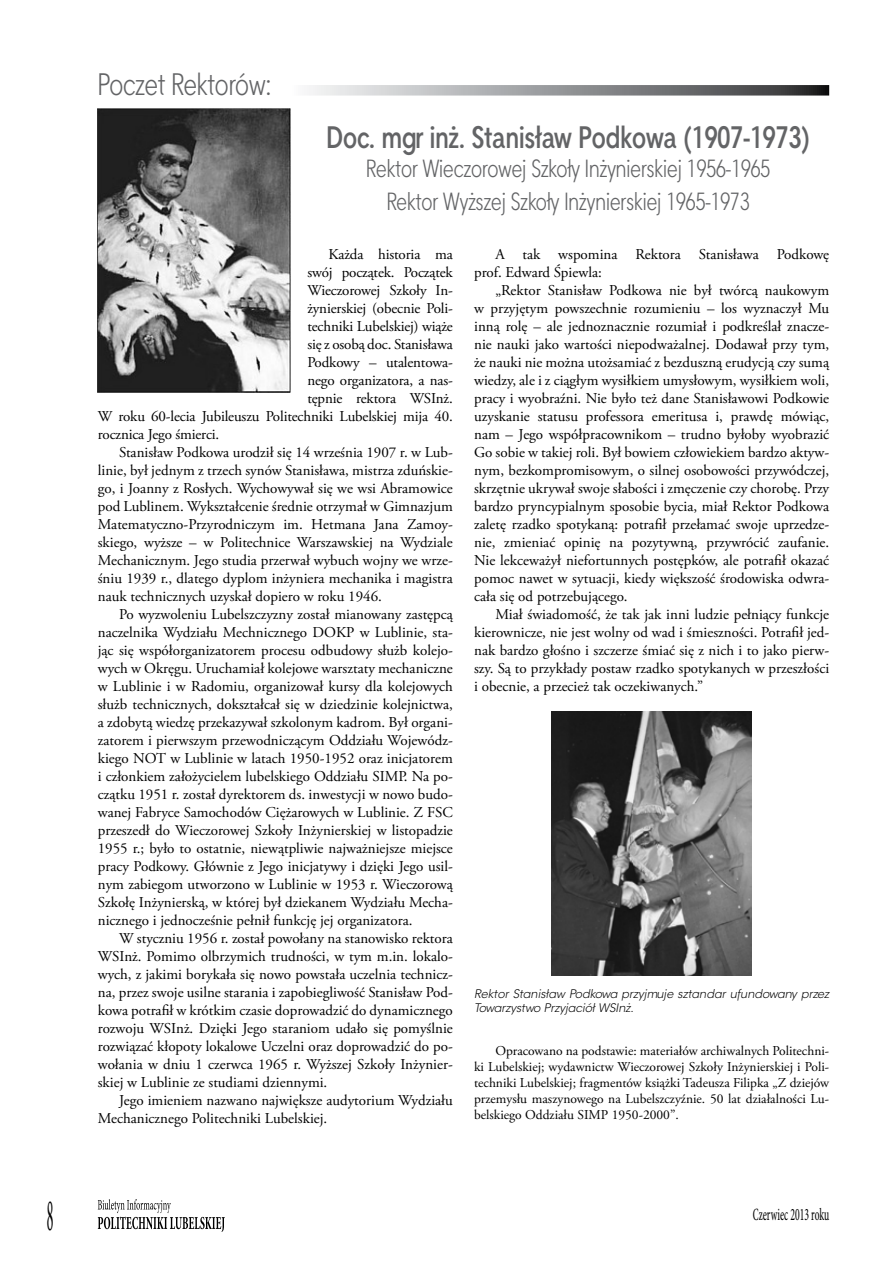
<style>
.page{position:relative;width:893px;height:1263px;background:#fff}
.page>*{position:absolute;margin:0;border:0;box-sizing:border-box;transform-origin:0 0}
.t1{font:condensed 45px "Minion Pro";color:#000;scale:.33 1}
.t2{font:700 30px "Straight Cnd EFN";color:#636466}
.t3{font:30px "Straight Cnd EFN";color:#636466}
.t4{font:24px/33px "Straight Cnd EFN";color:#636466;text-align:center}
.t5{font:condensed 17.4px "Minion Pro";color:#000;scale:.6 1}
.t6{font:15px/18px "Adobe Garamond Pro";color:#000;text-align:justify}
.t7{font:13.5px/16.2px "Adobe Garamond Pro";color:#000;text-align:justify}
.t8{font:italic 12px/14.4px "Straight EFN";color:#000}
</style>
<div class="page">
<svg style="left:98px;top:1199px;width:127px;height:33px"></svg>
<svg style="left:309px;top:85px;width:520px;height:11px;background:#949697"></svg>
<img style="left:552px;top:712px;width:200px;height:263px">
<img style="left:98px;top:108px;width:192px;height:284px">
<h2 class="t3" style="left:98px;top:66px;width:175px">Poczet Rektorów:</h2>
<h2 class="t2" style="left:327px;top:119px;width:485px">Doc. mgr inż. Stanisław Podkowa (1907-1973)</h2>
<h3 class="t4" style="left:366px;top:152px;width:406px">Rektor Wieczorowej Szkoły Inżynierskiej 1956-1965<br>Rektor Wyższej Szkoły Inżynierskiej 1965-1973</h3>
<p class="t6" style="left:329px;top:245px;width:126px">Każda historia ma</p>
<p class="t6" style="left:307px;top:263px;width:147px">swój początek. Początek</p>
<p class="t6" style="left:307px;top:281px;width:147px">Wieczorowej Szkoły In-</p>
<p class="t6" style="left:307px;top:299px;width:147px">żynierskiej (obecnie Poli-</p>
<p class="t6" style="left:307px;top:317px;width:147px">techniki Lubelskiej) wiąże</p>
<p class="t6" style="left:307px;top:335px;width:147px">się z osobą doc. Stanisława</p>
<p class="t6" style="left:307px;top:353px;width:147px">Podkowy – utalentowa-</p>
<p class="t6" style="left:307px;top:371px;width:147px">nego organizatora, a nas-</p>
<p class="t6" style="left:307px;top:389px;width:147px">tępnie rektora WSInż.</p>
<p class="t6" style="left:98px;top:407px;width:357px">W roku 60-lecia Jubileuszu Politechniki Lubelskiej mija 40.</p>
<p class="t6" style="left:98px;top:425px;width:123px">rocznica Jego śmierci.</p>
<p class="t6" style="left:119px;top:443px;width:335px">Stanisław Podkowa urodził się 14 września 1907 r. w Lub-</p>
<p class="t6" style="left:98px;top:461px;width:357px">linie, był jednym z trzech synów Stanisława, mistrza zduńskie-</p>
<p class="t6" style="left:98px;top:479px;width:357px">go, i Joanny z Rosłych. Wychowywał się we wsi Abramowice</p>
<p class="t6" style="left:98px;top:497px;width:357px">pod Lublinem. Wykształcenie średnie otrzymał w Gimnazjum</p>
<p class="t6" style="left:98px;top:515px;width:357px">Matematyczno-Przyrodniczym im. Hetmana Jana Zamoy-</p>
<p class="t6" style="left:98px;top:533px;width:357px">skiego, wyższe – w Politechnice Warszawskiej na Wydziale</p>
<p class="t6" style="left:98px;top:551px;width:357px">Mechanicznym. Jego studia przerwał wybuch wojny we wrze-</p>
<p class="t6" style="left:98px;top:569px;width:357px">śniu 1939 r., dlatego dyplom inżyniera mechanika i magistra</p>
<p class="t6" style="left:98px;top:587px;width:286px">nauk technicznych uzyskał dopiero w roku 1946.</p>
<p class="t6" style="left:119px;top:605px;width:335px">Po wyzwoleniu Lubelszczyzny został mianowany zastępcą</p>
<p class="t6" style="left:98px;top:623px;width:357px">naczelnika Wydziału Mechnicznego DOKP w Lublinie, sta-</p>
<p class="t6" style="left:98px;top:641px;width:357px">jąc się współorganizatorem procesu odbudowy służb kolejo-</p>
<p class="t6" style="left:98px;top:659px;width:357px">wych w Okręgu. Uruchamiał kolejowe warsztaty mechaniczne</p>
<p class="t6" style="left:98px;top:677px;width:357px">w Lublinie i w Radomiu, organizował kursy dla kolejowych</p>
<p class="t6" style="left:98px;top:695px;width:357px">służb technicznych, dokształcał się w dziedzinie kolejnictwa,</p>
<p class="t6" style="left:98px;top:713px;width:357px">a zdobytą wiedzę przekazywał szkolonym kadrom. Był organi-</p>
<p class="t6" style="left:98px;top:731px;width:357px">zatorem i pierwszym przewodniczącym Oddziału Wojewódz-</p>
<p class="t6" style="left:98px;top:749px;width:356px">kiego NOT w Lublinie w latach 1950-1952 oraz inicjatorem</p>
<p class="t6" style="left:98px;top:767px;width:357px">i członkiem założycielem lubelskiego Oddziału SIMP. Na po-</p>
<p class="t6" style="left:98px;top:785px;width:357px">czątku 1951 r. został dyrektorem ds. inwestycji w nowo budo-</p>
<p class="t6" style="left:98px;top:803px;width:357px">wanej Fabryce Samochodów Ciężarowych w Lublinie. Z FSC</p>
<p class="t6" style="left:98px;top:821px;width:357px">przeszedł do Wieczorowej Szkoły Inżynierskiej w listopadzie</p>
<p class="t6" style="left:98px;top:839px;width:357px">1955 r.; było to ostatnie, niewątpliwie najważniejsze miejsce</p>
<p class="t6" style="left:98px;top:857px;width:357px">pracy Podkowy. Głównie z Jego inicjatywy i dzięki Jego usil-</p>
<p class="t6" style="left:98px;top:875px;width:357px">nym zabiegom utworzono w Lublinie w 1953 r. Wieczorową</p>
<p class="t6" style="left:98px;top:893px;width:357px">Szkołę Inżynierską, w której był dziekanem Wydziału Mecha-</p>
<p class="t6" style="left:98px;top:911px;width:316px">nicznego i jednocześnie pełnił funkcję jej organizatora.</p>
<p class="t6" style="left:119px;top:929px;width:335px">W styczniu 1956 r. został powołany na stanowisko rektora</p>
<p class="t6" style="left:98px;top:947px;width:357px">WSInż. Pomimo olbrzymich trudności, w tym m.in. lokalo-</p>
<p class="t6" style="left:98px;top:965px;width:357px">wych, z jakimi borykała się nowo powstała uczelnia technicz-</p>
<p class="t6" style="left:98px;top:983px;width:357px">na, przez swoje usilne starania i zapobiegliwość Stanisław Pod-</p>
<p class="t6" style="left:98px;top:1001px;width:357px">kowa potrafił w krótkim czasie doprowadzić do dynamicznego</p>
<p class="t6" style="left:98px;top:1019px;width:357px">rozwoju WSInż. Dzięki Jego staraniom udało się pomyślnie</p>
<p class="t6" style="left:98px;top:1037px;width:357px">rozwiązać kłopoty lokalowe Uczelni oraz doprowadzić do po-</p>
<p class="t6" style="left:98px;top:1055px;width:357px">wołania w dniu 1 czerwca 1965 r. Wyższej Szkoły Inżynier-</p>
<p class="t6" style="left:98px;top:1073px;width:231px">skiej w Lublinie ze studiami dziennymi.</p>
<p class="t6" style="left:119px;top:1091px;width:335px">Jego imieniem nazwano największe audytorium Wydziału</p>
<p class="t6" style="left:98px;top:1109px;width:231px">Mechanicznego Politechniki Lubelskiej.</p>
<p class="t6" style="left:474px;top:245px;width:357px;text-indent:21px">A tak wspomina Rektora Stanisława Podkowę prof. Edward Śpiewla:</p>
<p class="t6" style="left:474px;top:281px;width:357px;text-indent:21px">„Rektor Stanisław Podkowa nie był twórcą naukowym w przyjętym powszechnie rozumieniu – los wyznaczył Mu inną rolę – ale jednoznacznie rozumiał i podkreślał znacze&shy;nie nauki jako wartości niepodważalnej. Dodawał przy tym, że nauki nie można utożsamiać z bezduszną erudycją czy sumą wiedzy, ale i z ciągłym wysiłkiem umysłowym, wysiłkiem woli, pracy i wyobraźni. Nie było też dane Stanisławowi Podkowie uzyskanie statusu professora emeritusa i, prawdę mówiąc, nam – Jego współpracownikom – trudno byłoby wyobrazić Go sobie w takiej roli. Był bowiem człowiekiem bardzo aktyw&shy;nym, bezkompromisowym, o silnej osobowości przywódczej, skrzętnie ukrywał swoje słabości i zmęczenie czy chorobę. Przy bardzo pryncypialnym sposobie bycia, miał Rektor Podkowa zaletę rzadko spotykaną: potrafił przełamać swoje uprzedze&shy;nie, zmieniać opinię na pozytywną, przywrócić zaufanie.<br>Nie lekceważył niefortunnych postępków, ale potrafił okazać pomoc nawet w sytuacji, kiedy większość środowiska odwra&shy;cała się od potrzebującego.</p>
<p class="t6" style="left:474px;top:605px;width:357px;text-indent:21px">Miał świadomość, że tak jak inni ludzie pełniący funkcje kierownicze, nie jest wolny od wad i śmieszności. Potrafił jed&shy;nak bardzo głośno i szczerze śmiać się z nich i to jako pierw&shy;szy. Są to przykłady postaw rzadko spotykanych w przeszłości i obecnie, a przecież tak oczekiwanych.”</p>
<p class="t8" style="left:474px;top:986px;width:357px">Rektor Stanisław Podkowa przyjmuje sztandar ufundowany przez<br>Towarzystwo Przyjaciół WSInż.</p>
<p class="t7" style="left:474px;top:1043px;width:357px;text-indent:21px">Opracowano na podstawie: materiałów archiwalnych Politechni&shy;ki Lubelskiej; wydawnictw Wieczorowej Szkoły Inżynierskiej i Poli&shy;techniki Lubelskiej; fragmentów książki Tadeusza Filipka „Z dziejów przemysłu maszynowego na Lubelszczyźnie. 50 lat działalności Lu&shy;belskiego Oddziału SIMP 1950-2000”.</p>
<h1 class="t1" style="left:47px;top:1188px;width:22px">8</h1>
<p class="t5" style="left:753px;top:1203px;width:129px">Czerwiec 2013 roku</p>
</div>
